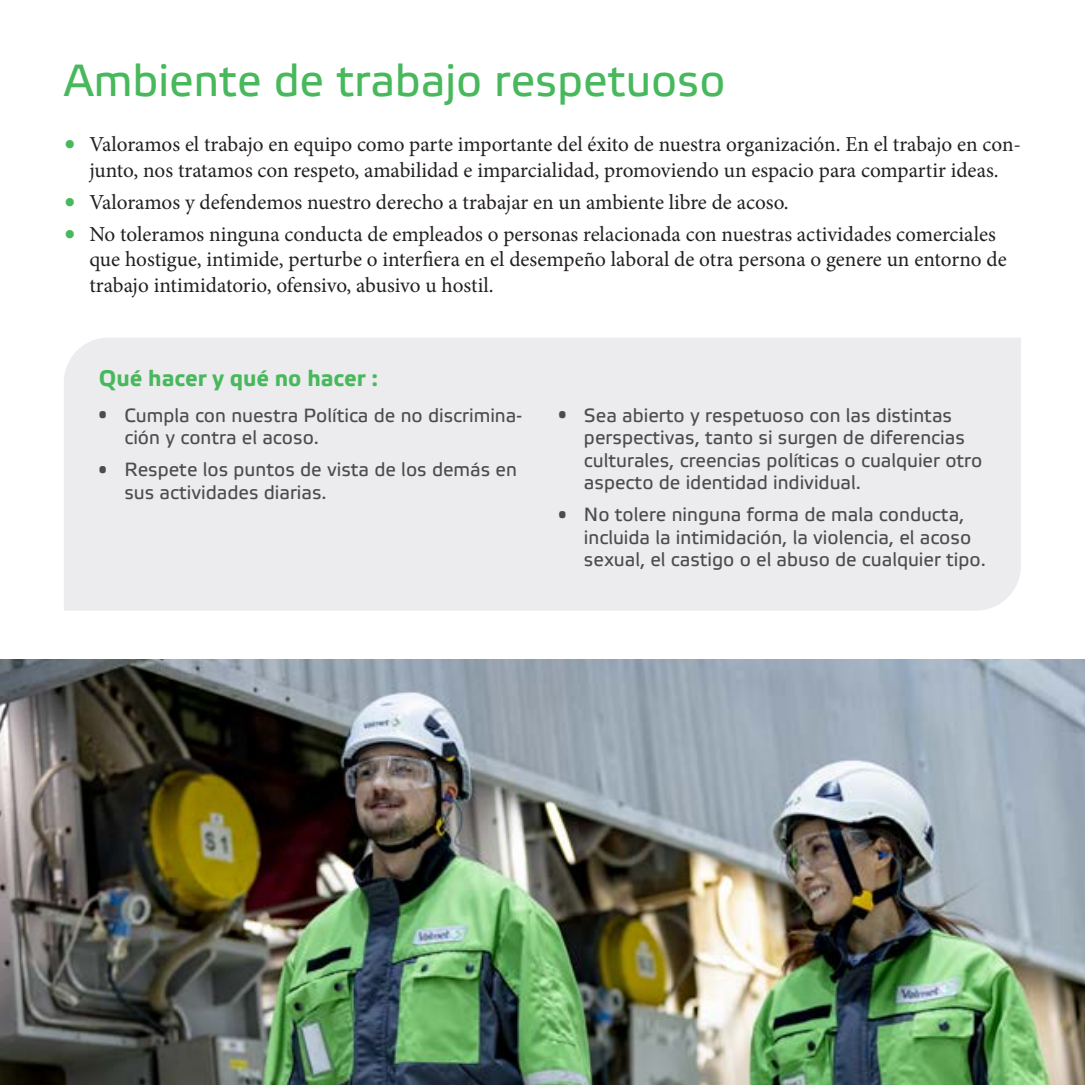
<style>
.page{position:relative;width:1085px;height:1085px;background:#fff}
.page>*{position:absolute;margin:0;border:0;box-sizing:border-box;transform-origin:0 0}
.t1{font:45px "Etelka Text";color:#48b85c}
.t2{font:700 22.5px "Etelka Text";color:#48b85c}
.t3{font:21.38px/25.7px "Minion Pro";color:#231f20;text-align:center}
.t4{font:19.12px/22.5px "Etelka Text";color:#4b4c4d}
.s1{font-size:31.5px;color:#48b85c}
.s2{font-size:13.5px}
</style>
<div class="page">
<img style="left:0;top:659px;width:1084px;height:425px">
<div style="left:64px;top:338px;width:956px;height:272px;background:#ececee"></div>
<h1 class="t1" style="left:64px;top:53px;width:663px">Ambiente de trabajo respetuoso</h1>
<p class="t3" style="left:64px;top:131px;width:958px"><span class="s1">•</span> Valoramos el trabajo en equipo como parte importante del éxito de nuestra organización. En el trabajo en con&shy;junto, nos tratamos con respeto, amabilidad e imparcialidad, promoviendo un espacio para compartir ideas.</p>
<p class="t3" style="left:64px;top:189px;width:726px"><span class="s1">•</span> Valoramos y defendemos nuestro derecho a trabajar en un ambiente libre de acoso.</p>
<p class="t3" style="left:89px;top:221px;width:918px;text-align:left;text-indent:-26px"><span class="s1">•</span> No toleramos ninguna conducta de empleados o personas relacionada con nuestras actividades comerciales que hostigue, intimide, perturbe o interfiera en el desempeño laboral de otra persona o genere un entorno de trabajo intimidatorio, ofensivo, abusivo u hostil.</p>
<p class="t2" style="left:99px;top:364px;width:281px">Qué hacer y qué no hacer :</p>
<p class="t4" style="left:124px;top:404px;width:399px;text-indent:-26px"><span class="s2">•</span> Cumpla con nuestra Política de no discrimina&shy;ción y contra el acoso.</p>
<p class="t4" style="left:124px;top:459px;width:394px;text-indent:-26px"><span class="s2">•</span> Respete los puntos de vista de los demás en sus actividades diarias.</p>
<p class="t4" style="left:584px;top:404px;width:400px;text-indent:-26px"><span class="s2">•</span> Sea abierto y respetuoso con las distintas perspectivas, tanto si surgen de diferencias culturales, creencias políticas o cualquier otro aspecto de identidad individual.</p>
<p class="t4" style="left:584px;top:504px;width:403px;text-indent:-26px"><span class="s2">•</span> No tolere ninguna forma de mala conducta, incluida la intimidación, la violencia, el acoso sexual, el castigo o el abuso de cualquier tipo.</p>
</div>
